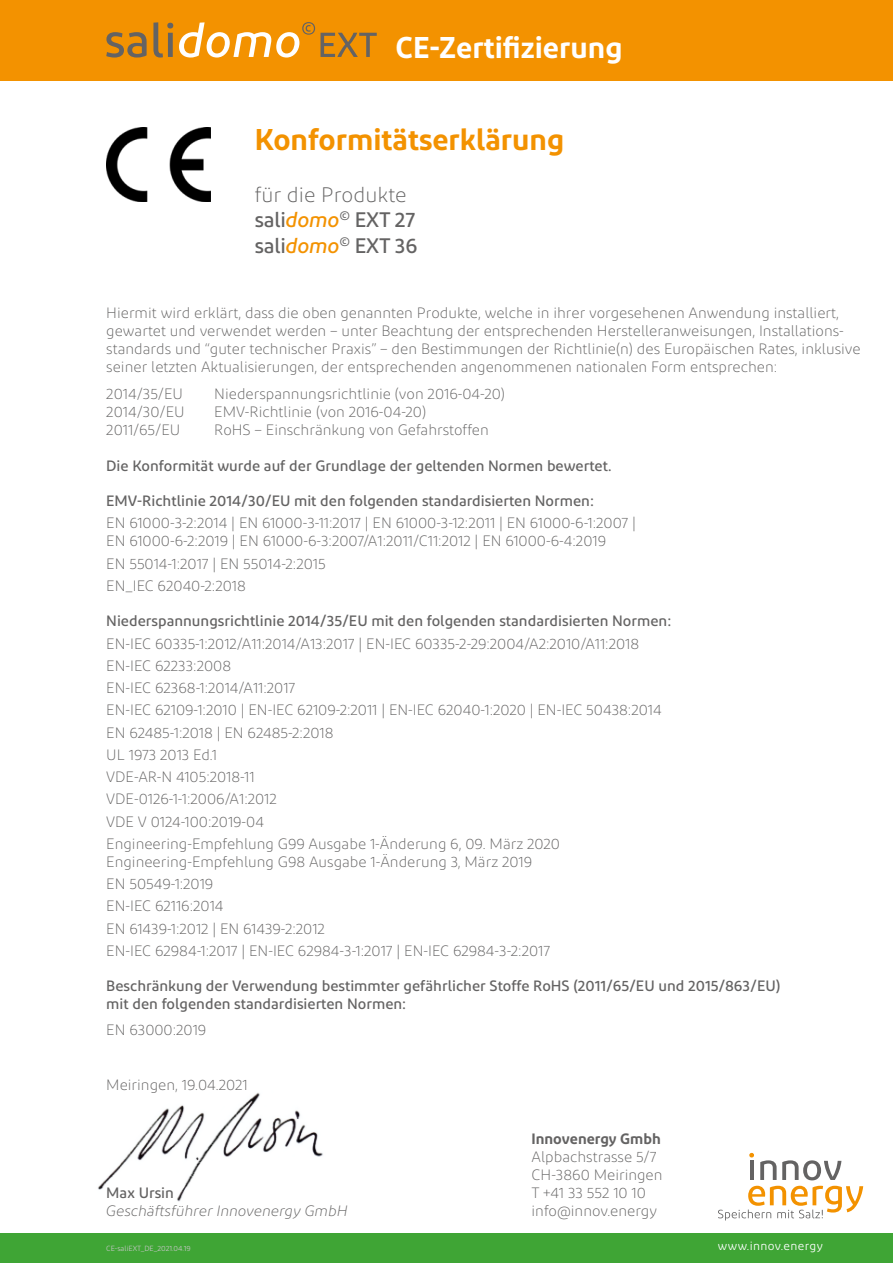
<style>
.page{position:relative;width:893px;height:1263px;background:#fff}
.page>*{position:absolute;margin:0;border:0;box-sizing:border-box;transform-origin:0 0}
.t1{font:600 30px "Diodrum";color:#f39200}
.t2{font:600 30px "Diodrum";color:#fff}
.t3{font:500 21px/25.2px "Diodrum";letter-spacing:-.01em;color:#646363}
.t4{font:300 15px/22.2px "Diodrum";color:#646363}
.t5{font:500 15px/18px "Diodrum";color:#646363}
.t6{font:italic 300 15px "Diodrum";color:#646363}
.t7{font:600 15px "Diodrum";color:#646363}
.t8{font:12px "Diodrum";letter-spacing:.03em;color:#fff}
.t9{font:7.5px "Diodrum";color:#c6c6c6}
.s1{font-weight:300}
.s2{font-style:italic;color:#f39200}
</style>
<div class="page">
<div style="left:0;top:1233px;width:893px;height:30px;background:#3fa535"></div>
<div style="left:0;top:0;width:893px;height:81px;background:#f39200"></div>
<img style="left:106px;top:128px;width:105px;height:74px">
<img style="left:98px;top:1092px;width:225px;height:110px">
<svg style="left:106px;top:22px;width:67px;height:36px"></svg>
<svg style="left:179px;top:22px;width:198px;height:36px"></svg>
<svg style="left:760px;top:1160px;width:81px;height:20px"></svg>
<svg style="left:718px;top:1186px;width:145px;height:34px"></svg>
<hr style="left:750px;top:1161px;width:4px;height:19px;background:#646363">
<svg style="left:749px;top:1153px;width:5px;height:4px"></svg>
<h1 class="t2" style="left:395px;top:28px;width:229px">CE-Zertifizierung</h1>
<h1 class="t1" style="left:255px;top:120px;width:311px">Konformitätserklärung</h1>
<h2 class="t3" style="left:255px;top:182px;width:164px"><span class="s1">für die Produkte </span>sali<span class="s2">domo</span><sup>©</sup> EXT 27 sali<span class="s2">domo</span><sup>©</sup> EXT 36</h2>
<p class="t4" style="left:106px;top:303px;width:756px;line-height:18px">Hiermit wird erklärt, dass die oben genannten Produkte, welche in ihrer vorgesehenen Anwendung installiert, gewartet und verwendet werden – unter Beachtung der entsprechenden Herstelleranweisungen, Installations&shy;standards und “guter technischer Praxis” – den Bestimmungen der Richtlinie(n) des Europäischen Rates, inklusive seiner letzten Aktualisierungen, der entsprechenden angenommenen nationalen Form entsprechen:</p>
<p class="t4" style="left:106px;top:382px;width:78px">2014/35/EU</p>
<p class="t4" style="left:214px;top:382px;width:292px">Niederspannungsrichtlinie (von 2016-04-20)</p>
<p class="t4" style="left:106px;top:400px;width:80px">2014/30/EU</p>
<p class="t4" style="left:214px;top:400px;width:213px">EMV-Richtlinie (von 2016-04-20)</p>
<p class="t4" style="left:106px;top:418px;width:75px">2011/65/EU</p>
<p class="t4" style="left:214px;top:418px;width:276px">RoHS – Einschränkung von Gefahrstoffen</p>
<p class="t5" style="left:106px;top:456px;width:507px">Die Konformität wurde auf der Grundlage der geltenden Normen bewertet.</p>
<p class="t5" style="left:106px;top:491px;width:489px">EMV-Richtlinie 2014/30/EU mit den folgenden standardisierten Normen:</p>
<p class="t4" style="left:106px;top:514px;width:531px;line-height:18px">EN 61000-3-2:2014 | EN 61000-3-11:2017 | EN 61000-3-12:2011 | EN 61000-6-1:2007 |<br>EN 61000-6-2:2019 | EN 61000-6-3:2007/A1:2011/C11:2012 | EN 61000-6-4:2019</p>
<p class="t4" style="left:106px;top:552px;width:221px">EN 55014-1:2017 | EN 55014-2:2015<br>EN_IEC 62040-2:2018</p>
<p class="t5" style="left:106px;top:612px;width:566px">Niederspannungsrichtlinie 2014/35/EU mit den folgenden standardisierten Normen:</p>
<p class="t4" style="left:106px;top:632px;width:557px">EN-IEC 60335-1:2012/A11:2014/A13:2017 | EN-IEC 60335-2-29:2004/A2:2010/A11:2018<br>EN-IEC 62233:2008<br>EN-IEC 62368-1:2014/A11:2017<br>EN-IEC 62109-1:2010 | EN-IEC 62109-2:2011 | EN-IEC 62040-1:2020 | EN-IEC 50438:2014<br>EN 62485-1:2018 | EN 62485-2:2018<br>UL 1973 2013 Ed.1<br>VDE-AR-N 4105:2018-11<br>VDE-0126-1-1:2006/A1:2012<br>VDE V 0124-100:2019-04<br>Engineering-Empfehlung G99 Ausgabe 1-Änderung 6, 09. März 2020</p>
<p class="t4" style="left:106px;top:850px;width:445px">Engineering-Empfehlung G98 Ausgabe 1-Änderung 3, März 2019<br>EN 50549-1:2019<br>EN-IEC 62116:2014<br>EN 61439-1:2012 | EN 61439-2:2012<br>EN-IEC 62984-1:2017 | EN-IEC 62984-3-1:2017 | EN-IEC 62984-3-2:2017</p>
<p class="t5" style="left:106px;top:977px;width:676px">Beschränkung der Verwendung bestimmter gefährlicher Stoffe RoHS (2011/65/EU und 2015/863/EU) mit den folgenden standardisierten Normen:</p>
<p class="t4" style="left:106px;top:1018px;width:101px">EN 63000:2019</p>
<p class="t4" style="left:106px;top:1073px;width:143px">Meiringen, 19.04.2021</p>
<p class="t5" style="left:106px;top:1183px;width:69px">Max Ursin</p>
<p class="t6" style="left:106px;top:1202px;width:243px">Geschäftsführer Innovenergy GmbH</p>
<p class="t7" style="left:531px;top:1129px;width:131px">Innovenergy Gmbh</p>
<p class="t4" style="left:531px;top:1148px;width:133px;line-height:18px">Alpbachstrasse 5/7<br>CH-3860 Meiringen<br>T +41 33 552 10 10 info@innov.energy</p>
<p class="t9" style="left:106px;top:1244px;width:86px">CE-saliEXT_DE_2021.04.19</p>
<p class="t8" style="left:718px;top:1239px;width:106px">www.innov.energy</p>
</div>
